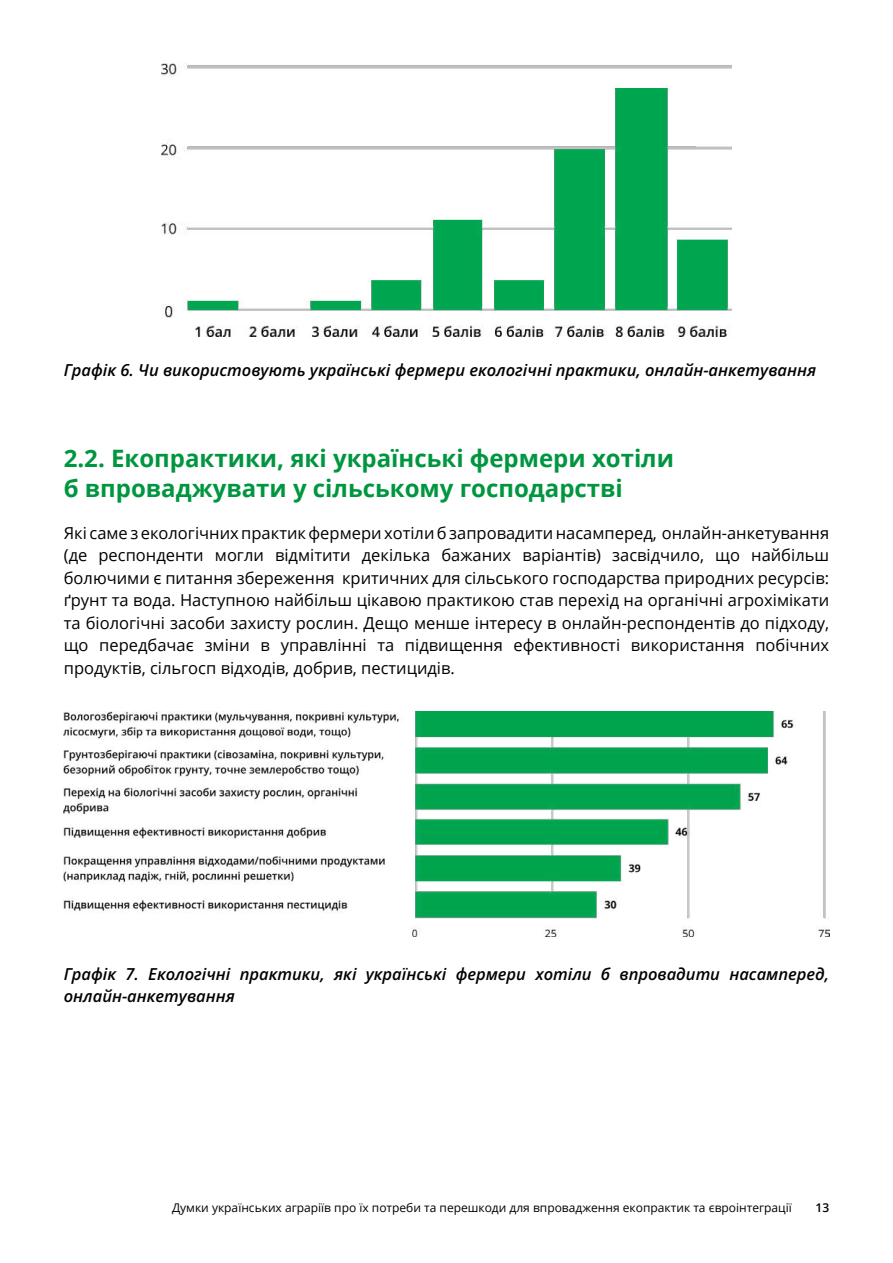
<style>
.page{position:relative;width:893px;height:1263px;background:#fff}
.page>*{position:absolute;margin:0;border:0;box-sizing:border-box;transform-origin:0 0}
.t1{font:700 24px/30px "Open Sans";color:#009640}
.t2{font:16.5px/22.5px "Open Sans";color:#000;text-align:justify}
.t3{font:italic 600 16.5px/22.5px "Open Sans";color:#000}
.t4{font:12px "Open Sans";color:#000}
.t5{font:600 12px "Open Sans";color:#000}
</style>
<div class="page">
<img style="left:161px;top:64px;width:571px;height:273px">
<img style="left:64px;top:711px;width:765px;height:225px">
<p class="t3" style="left:64px;top:358px;width:754px">Графік 6. Чи використовують українські фермери екологічні практики, онлайн-анкетування</p>
<h1 class="t1" style="left:64px;top:442px;width:612px">2.2. Екопрактики, які українські фермери хотіли б впроваджувати у сільському господарстві</h1>
<p class="t2" style="left:64px;top:521px;width:767px">Які саме з екологічних практик фермери хотіли б запровадити насамперед, онлайн-анкетування (де респонденти могли відмітити декілька бажаних варіантів) засвідчило, що найбільш болючими є питання збереження критичних для сільського господарства природних ресурсів: ґрунт та вода. Наступною найбільш цікавою практикою став перехід на органічні агрохімікати та біологічні засоби захисту рослин. Дещо менше інтересу в онлайн-респондентів до підходу, що передбачає зміни в управлінні та підвищення ефективності використання побічних продуктів, сільгосп відходів, добрив, пестицидів.</p>
<p class="t3" style="left:64px;top:962px;width:767px">Графік 7. Екологічні практики, які українські фермери хотіли б впровадити насамперед, онлайн-анкетування</p>
<p class="t4" style="left:172px;top:1199px;width:621px">Думки українських аграріїв про їх потреби та перешкоди для впровадження екопрактик та євроінтеграції</p>
<p class="t5" style="left:815px;top:1199px;width:15px">13</p>
</div>
